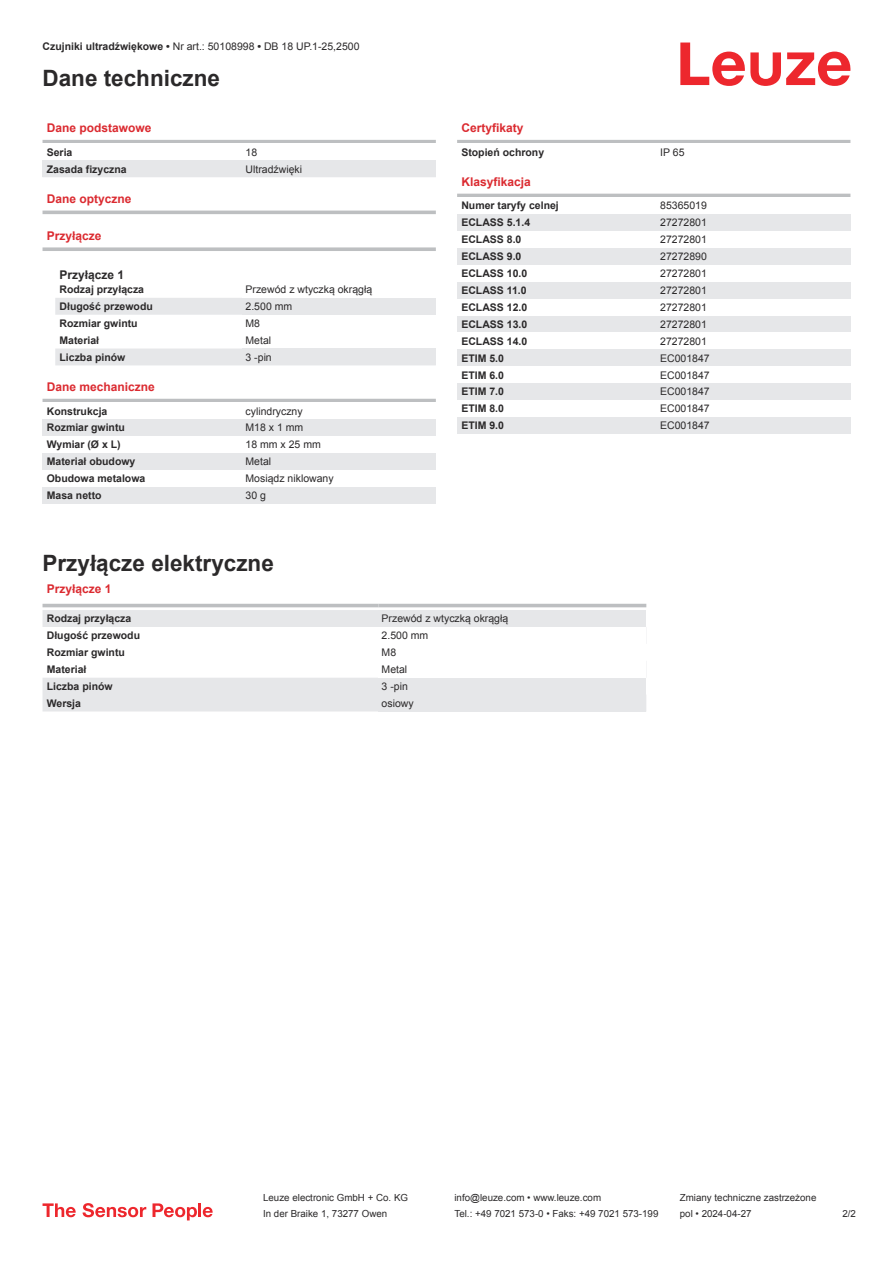
<style>
.page{position:relative;width:893px;height:1263px;background:#fff}
.page>*{position:absolute;margin:0;border:0;box-sizing:border-box;transform-origin:0 0}
.t1{font:700 22.5px "Arial";color:#2b292a}
.t2{font:700 12px "Arial";color:#db2a30}
.t3{font:700 12px "Arial";color:#2b292a}
.t4{font:700 10.5px "Arial";color:#2b292a}
.t5{font:10.5px "Arial";color:#2b292a}
.t6{font:9.75px "Arial";color:#2b292a}
.s1{font-weight:700}
</style>
<div class="page">
<svg style="left:680px;top:43px;width:170px;height:43px"></svg>
<svg style="left:55px;top:298px;width:380px;height:68px"></svg>
<hr style="left:43px;top:140px;width:393px;height:3px;background:#bdbfc1">
<div style="left:43px;top:160px;width:199px;height:17px;background:#e6e7e9"></div>
<div style="left:242px;top:160px;width:194px;height:17px;background:#e6e7e9"></div>
<hr style="left:43px;top:211px;width:393px;height:3px;background:#bdbfc1">
<svg style="left:43px;top:247px;width:393px;height:4px;background:#c4c6c7"></svg>
<div style="left:242px;top:298px;width:194px;height:17px;background:#e6e7e9"></div>
<div style="left:242px;top:315px;width:194px;height:17px;background:#fff"></div>
<div style="left:242px;top:332px;width:194px;height:16px;background:#fff"></div>
<div style="left:242px;top:348px;width:194px;height:17px;background:#e6e7e9"></div>
<hr style="left:43px;top:399px;width:393px;height:3px;background:#bdbfc1">
<div style="left:43px;top:419px;width:199px;height:17px;background:#e6e7e9"></div>
<div style="left:242px;top:419px;width:194px;height:17px;background:#e6e7e9"></div>
<div style="left:43px;top:453px;width:199px;height:17px;background:#e6e7e9"></div>
<div style="left:242px;top:453px;width:194px;height:17px;background:#e6e7e9"></div>
<div style="left:43px;top:487px;width:199px;height:17px;background:#e6e7e9"></div>
<div style="left:242px;top:487px;width:194px;height:17px;background:#e6e7e9"></div>
<svg style="left:43px;top:603px;width:603px;height:5px"></svg>
<svg style="left:43px;top:610px;width:335px;height:101px"></svg>
<hr style="left:43px;top:604px;width:335px;height:3px;background:#bdbfc1">
<hr style="left:378px;top:604px;width:268px;height:3px;background:#bdbfc1">
<div style="left:378px;top:610px;width:268px;height:17px;background:#e6e7e9"></div>
<div style="left:378px;top:678px;width:268px;height:17px;background:#e6e7e9"></div>
<div style="left:378px;top:695px;width:268px;height:16px;background:#e6e7e9"></div>
<hr style="left:457px;top:140px;width:393px;height:3px;background:#bdbfc1">
<hr style="left:457px;top:194px;width:393px;height:3px;background:#bdbfc1">
<div style="left:457px;top:214px;width:200px;height:17px;background:#e6e7e9"></div>
<div style="left:657px;top:214px;width:193px;height:17px;background:#e6e7e9"></div>
<div style="left:457px;top:248px;width:200px;height:17px;background:#e6e7e9"></div>
<div style="left:657px;top:248px;width:193px;height:17px;background:#e6e7e9"></div>
<div style="left:457px;top:282px;width:200px;height:17px;background:#e6e7e9"></div>
<div style="left:657px;top:282px;width:193px;height:17px;background:#e6e7e9"></div>
<div style="left:457px;top:316px;width:200px;height:16px;background:#e6e7e9"></div>
<div style="left:657px;top:316px;width:193px;height:16px;background:#e6e7e9"></div>
<div style="left:457px;top:349px;width:200px;height:17px;background:#e6e7e9"></div>
<div style="left:657px;top:349px;width:193px;height:17px;background:#e6e7e9"></div>
<div style="left:457px;top:383px;width:200px;height:17px;background:#e6e7e9"></div>
<div style="left:657px;top:383px;width:193px;height:17px;background:#e6e7e9"></div>
<div style="left:457px;top:417px;width:200px;height:17px;background:#e6e7e9"></div>
<div style="left:657px;top:417px;width:193px;height:17px;background:#e6e7e9"></div>
<svg style="left:43px;top:1203px;width:33px;height:14px"></svg>
<svg style="left:83px;top:1203px;width:63px;height:14px"></svg>
<svg style="left:153px;top:1203px;width:44px;height:17px"></svg>
<hr style="left:198px;top:1203px;width:3px;height:14px;background:#ed272d">
<svg style="left:203px;top:1207px;width:10px;height:10px"></svg>
<p class="t5" style="left:43px;top:43px;width:319px"><span class="s1">Czujniki ultradźwiękowe •</span> Nr art.: 50108998 <span class="s1">•</span> DB 18 UP.1-25,2500</p>
<h1 class="t1" style="left:43px;top:70px;width:179px">Dane techniczne</h1>
<p class="t2" style="left:47px;top:120px;width:106px">Dane podstawowe</p>
<p class="t4" style="left:47px;top:148px;width:27px">Seria</p>
<p class="t5" style="left:246px;top:148px;width:13px">18</p>
<p class="t4" style="left:47px;top:161px;width:81px">Zasada fizyczna</p>
<p class="t5" style="left:246px;top:162px;width:58px">Ultradźwięki</p>
<p class="t2" style="left:47px;top:190px;width:86px">Dane optyczne</p>
<p class="t2" style="left:47px;top:227px;width:56px">Przyłącze</p>
<p class="t3" style="left:60px;top:266px;width:66px">Przyłącze 1</p>
<p class="t4" style="left:60px;top:282px;width:86px">Rodzaj przyłącza</p>
<p class="t5" style="left:246px;top:282px;width:128px">Przewód z wtyczką okrągłą</p>
<p class="t4" style="left:60px;top:299px;width:95px">Długość przewodu</p>
<p class="t5" style="left:246px;top:299px;width:48px">2.500 mm</p>
<p class="t4" style="left:60px;top:316px;width:80px">Rozmiar gwintu</p>
<p class="t5" style="left:246px;top:319px;width:16px">M8</p>
<p class="t4" style="left:60px;top:333px;width:41px">Materiał</p>
<p class="t5" style="left:246px;top:333px;width:27px">Metal</p>
<p class="t4" style="left:60px;top:350px;width:67px">Liczba pinów</p>
<p class="t5" style="left:246px;top:350px;width:28px">3 -pin</p>
<p class="t2" style="left:47px;top:378px;width:110px">Dane mechaniczne</p>
<p class="t4" style="left:47px;top:403px;width:62px">Konstrukcja</p>
<p class="t5" style="left:246px;top:404px;width:59px">cylindryczny</p>
<p class="t4" style="left:47px;top:420px;width:80px">Rozmiar gwintu</p>
<p class="t5" style="left:246px;top:420px;width:59px">M18 x 1 mm</p>
<p class="t4" style="left:47px;top:437px;width:75px">Wymiar (Ø x L)</p>
<p class="t5" style="left:246px;top:437px;width:77px">18 mm x 25 mm</p>
<p class="t4" style="left:47px;top:454px;width:90px">Materiał obudowy</p>
<p class="t5" style="left:246px;top:454px;width:27px">Metal</p>
<p class="t4" style="left:47px;top:471px;width:100px">Obudowa metalowa</p>
<p class="t5" style="left:246px;top:471px;width:90px">Mosiądz niklowany</p>
<p class="t4" style="left:47px;top:488px;width:56px">Masa netto</p>
<p class="t5" style="left:246px;top:488px;width:22px">30 g</p>
<p class="t2" style="left:461px;top:120px;width:64px">Certyfikaty</p>
<p class="t4" style="left:461px;top:145px;width:84px">Stopień ochrony</p>
<p class="t5" style="left:660px;top:148px;width:26px">IP 65</p>
<p class="t2" style="left:461px;top:173px;width:71px">Klasyfikacja</p>
<p class="t4" style="left:461px;top:198px;width:99px">Numer taryfy celnej</p>
<p class="t5" style="left:660px;top:198px;width:48px">85365019</p>
<p class="t4" style="left:461px;top:215px;width:70px">ECLASS 5.1.4</p>
<p class="t5" style="left:660px;top:215px;width:48px">27272801</p>
<p class="t4" style="left:461px;top:236px;width:62px">ECLASS 8.0</p>
<p class="t5" style="left:660px;top:232px;width:48px">27272801</p>
<p class="t4" style="left:461px;top:252px;width:62px">ECLASS 9.0</p>
<p class="t5" style="left:660px;top:249px;width:48px">27272890</p>
<p class="t4" style="left:461px;top:266px;width:67px">ECLASS 10.0</p>
<p class="t5" style="left:660px;top:266px;width:48px">27272801</p>
<p class="t4" style="left:461px;top:283px;width:67px">ECLASS 11.0</p>
<p class="t5" style="left:660px;top:283px;width:48px">27272801</p>
<p class="t4" style="left:461px;top:300px;width:67px">ECLASS 12.0</p>
<p class="t5" style="left:660px;top:300px;width:48px">27272801</p>
<p class="t4" style="left:461px;top:317px;width:67px">ECLASS 13.0</p>
<p class="t5" style="left:660px;top:317px;width:48px">27272801</p>
<p class="t4" style="left:461px;top:334px;width:67px">ECLASS 14.0</p>
<p class="t5" style="left:660px;top:334px;width:48px">27272801</p>
<p class="t4" style="left:461px;top:354px;width:44px">ETIM 5.0</p>
<p class="t5" style="left:660px;top:351px;width:51px">EC001847</p>
<p class="t4" style="left:461px;top:371px;width:44px">ETIM 6.0</p>
<p class="t5" style="left:660px;top:368px;width:51px">EC001847</p>
<p class="t4" style="left:461px;top:388px;width:44px">ETIM 7.0</p>
<p class="t5" style="left:660px;top:384px;width:51px">EC001847</p>
<p class="t4" style="left:461px;top:405px;width:44px">ETIM 8.0</p>
<p class="t5" style="left:660px;top:401px;width:51px">EC001847</p>
<p class="t4" style="left:461px;top:422px;width:44px">ETIM 9.0</p>
<p class="t5" style="left:660px;top:418px;width:51px">EC001847</p>
<h1 class="t1" style="left:43px;top:547px;width:233px">Przyłącze elektryczne</h1>
<p class="t2" style="left:47px;top:580px;width:66px">Przyłącze 1</p>
<p class="t4" style="left:47px;top:611px;width:86px">Rodzaj przyłącza</p>
<p class="t5" style="left:382px;top:611px;width:128px">Przewód z wtyczką okrągłą</p>
<p class="t4" style="left:47px;top:628px;width:95px">Długość przewodu</p>
<p class="t5" style="left:382px;top:628px;width:48px">2.500 mm</p>
<p class="t4" style="left:47px;top:645px;width:80px">Rozmiar gwintu</p>
<p class="t5" style="left:382px;top:648px;width:16px">M8</p>
<p class="t4" style="left:47px;top:662px;width:41px">Materiał</p>
<p class="t5" style="left:382px;top:662px;width:27px">Metal</p>
<p class="t4" style="left:47px;top:679px;width:67px">Liczba pinów</p>
<p class="t5" style="left:382px;top:679px;width:28px">3 -pin</p>
<p class="t4" style="left:47px;top:696px;width:36px">Wersja</p>
<p class="t5" style="left:382px;top:696px;width:34px">osiowy</p>
<p class="t6" style="left:263px;top:1191px;width:146px">Leuze electronic GmbH + Co. KG</p>
<p class="t6" style="left:454px;top:1191px;width:148px">info@leuze.com • www.leuze.com</p>
<p class="t6" style="left:680px;top:1191px;width:138px">Zmiany techniczne zastrzeżone</p>
<p class="t6" style="left:263px;top:1207px;width:126px">In der Braike 1, 73277 Owen</p>
<p class="t6" style="left:454px;top:1207px;width:205px">Tel.: +49 7021 573-0 • Faks: +49 7021 573-199</p>
<p class="t6" style="left:680px;top:1207px;width:73px">pol • 2024-04-27</p>
<p class="t6" style="left:842px;top:1210px;width:15px">2 /2</p>
</div>
